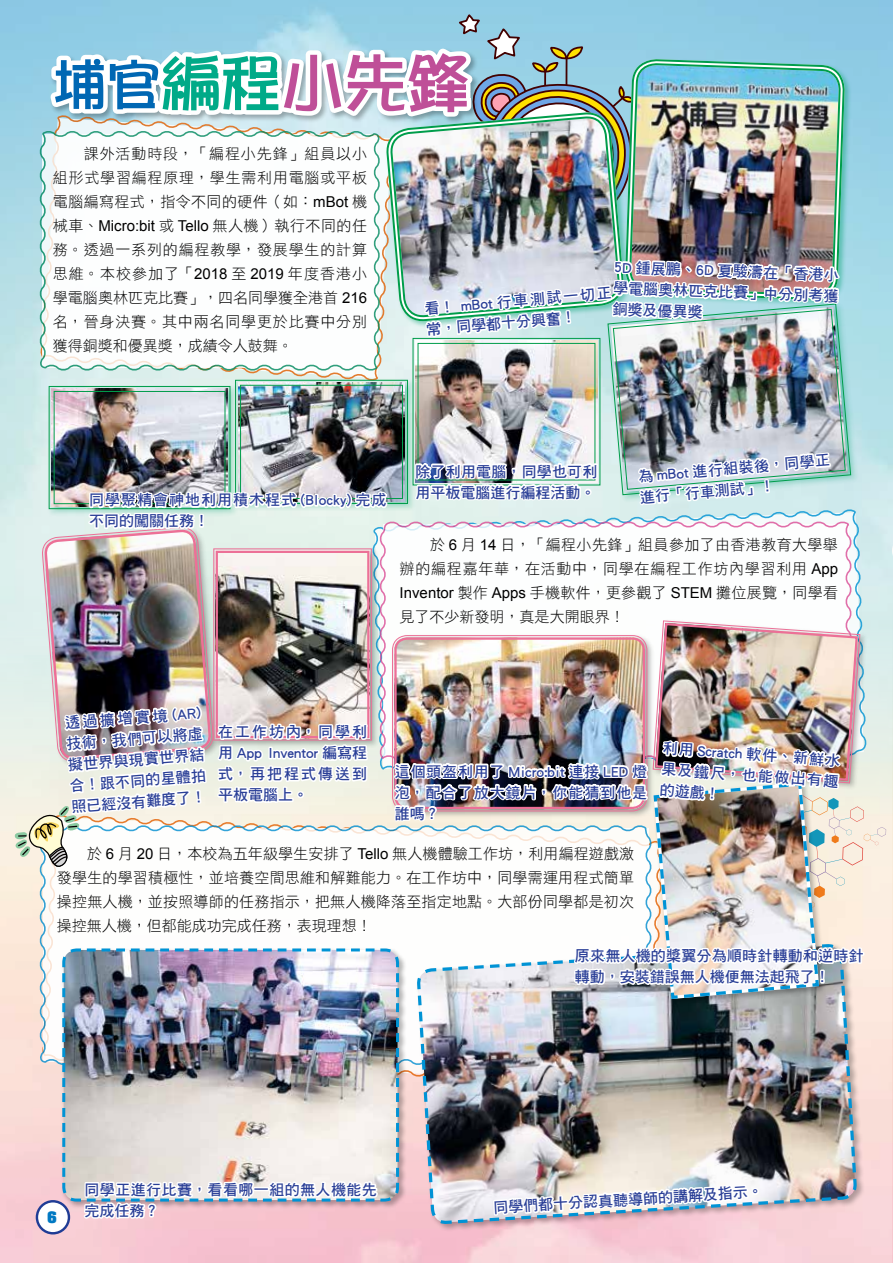
<style>
.page{position:relative;width:893px;height:1263px;background:#fff}
.page>*{position:absolute;margin:0;border:0;box-sizing:border-box;transform-origin:0 0}
.t1{font:63px "DFPOP1 Std W7";color:#bf4f98}
.t2{font:15px/24px "DF Hei Std W3";letter-spacing:.015em;color:#000;text-align:justify}
.t3{font:15px/21px "DF Hei Std W7";letter-spacing:.015em;color:#2a3f97;text-align:justify}
.t4{font:15px/21px "DF Hei Std W7";letter-spacing:.07em;color:#2a3f97}
.t5{font:700 13.5px "Aachen";color:#0079c3}
.s1{font-size:54px;color:#0067b3}
.s2{font-size:60px;color:#0a8}
.s3{font-family:"Arial"}
</style>
<div class="page">
<svg style="left:892px;top:533px;width:1px;height:35px"></svg>
<img style="left:12px;top:0;width:874px;height:1263px">
<h1 class="t1" style="left:53px;top:49px;width:419px"><span class="s1">埔官</span><span class="s2">編程</span>小先鋒</h1>
<p class="t2" style="left:53px;top:141px;width:316px;text-indent:31px">課外活動時段，「編程小先鋒」組員以小組形式學習編程原理，學生需利用電腦或平板電腦編寫程式，指令不同的硬件（如：<span class="s3">mBot</span> 機械車、<span class="s3">Micro:bit</span> 或 <span class="s3">Tello</span> 無人機）執行不同的任務。透過一系列的編程教學，發展學生的計算思維。本校參加了「<span class="s3">2018</span> 至 <span class="s3">2019</span> 年度香港小學電腦奧林匹克比賽」，四名同學獲全港首 <span class="s3">216</span>名，晉身決賽。其中兩名同學更於比賽中分別獲得銅獎和優異獎，成績令人鼓舞。</p>
<p class="t3" style="left:614px;top:256px;width:227px;rotate:2deg">5D 鍾展鵬、6D 夏駿濤在「香港小學電腦奧林匹克比賽」中分別考獲銅獎及優異獎</p>
<p class="t3" style="left:424px;top:298px;width:189px;rotate:-5deg">看！ mBot 行車測試一切正常，同學都十分興奮！</p>
<p class="t4" style="left:89px;top:489px;width:299px">同學聚精會神地利用積木程式 (Blocky) 完成不同的闖關任務！</p>
<p class="t3" style="left:416px;top:460px;width:183px">除了利用電腦，同學也可利用平板電腦進行編程活動。</p>
<p class="t3" style="left:637px;top:466px;width:194px;rotate:-5deg">為 mBot 進行組裝後，同學正進行「行車測試」！</p>
<p class="t2" style="left:400px;top:533px;width:440px;text-indent:30px">於 <span class="s3">6</span> 月 <span class="s3">14</span> 日，「編程小先鋒」組員參加了由香港教育大學舉辦的編程嘉年華，在活動中，同學在編程工作坊內學習利用 <span class="s3">App Inventor</span> 製作 <span class="s3">Apps</span> 手機軟件，更參觀了 <span class="s3">STEM</span> 攤位展覽，同學看見了不少新發明，真是大開眼界！</p>
<p class="t3" style="left:63px;top:713px;width:139px;rotate:-5deg">透過擴增實境 (AR)技術，我們可以將虛擬世界與現實世界結合！跟不同的星體拍照已經沒有難度了！</p>
<p class="t3" style="left:218px;top:721px;width:150px">在工作坊內，同學利用 App Inventor 編寫程式，再把程式傳送到平板電腦上。</p>
<p class="t3" style="left:395px;top:760px;width:254px">這個頭盔利用了 Micro:bit 連接 LED 燈泡，配合了放大鏡片，你能猜到他是誰嗎？</p>
<p class="t3" style="left:664px;top:737px;width:179px;rotate:4deg">利用 Scratch 軟件、新鮮水果及鐵尺，也能做出有趣的遊戲！</p>
<p class="t2" style="left:57px;top:841px;width:579px;text-indent:30px">於 <span class="s3">6</span> 月 <span class="s3">20</span> 日，本校為五年級學生安排了 <span class="s3">Tello</span> 無人機體驗工作坊，利用編程遊戲激發學生的學習積極性，並培養空間思維和解難能力。在工作坊中，同學需運用程式簡單操控無人機，並按照導師的任務指示，把無人機降落至指定地點。大部份同學都是初次操控無人機，但都能成功完成任務，表現理想！</p>
<p class="t3" style="left:85px;top:1179px;width:294px">同學正進行比賽，看看哪一組的無人機能先</p>
<p class="t5" style="left:47px;top:1207px;width:11px">6</p>
<p class="t3" style="left:85px;top:1200px;width:76px">完成任務？</p>
<p class="t3" style="left:575px;top:945px;width:290px">原來無人機的槳翼分為順時針轉動和逆時針轉動，安裝錯誤無人機便無法起飛了！</p>
<p class="t3" style="left:493px;top:1198px;width:271px;rotate:-4deg">同學們都十分認真聽導師的講解及指示。</p>
</div>
